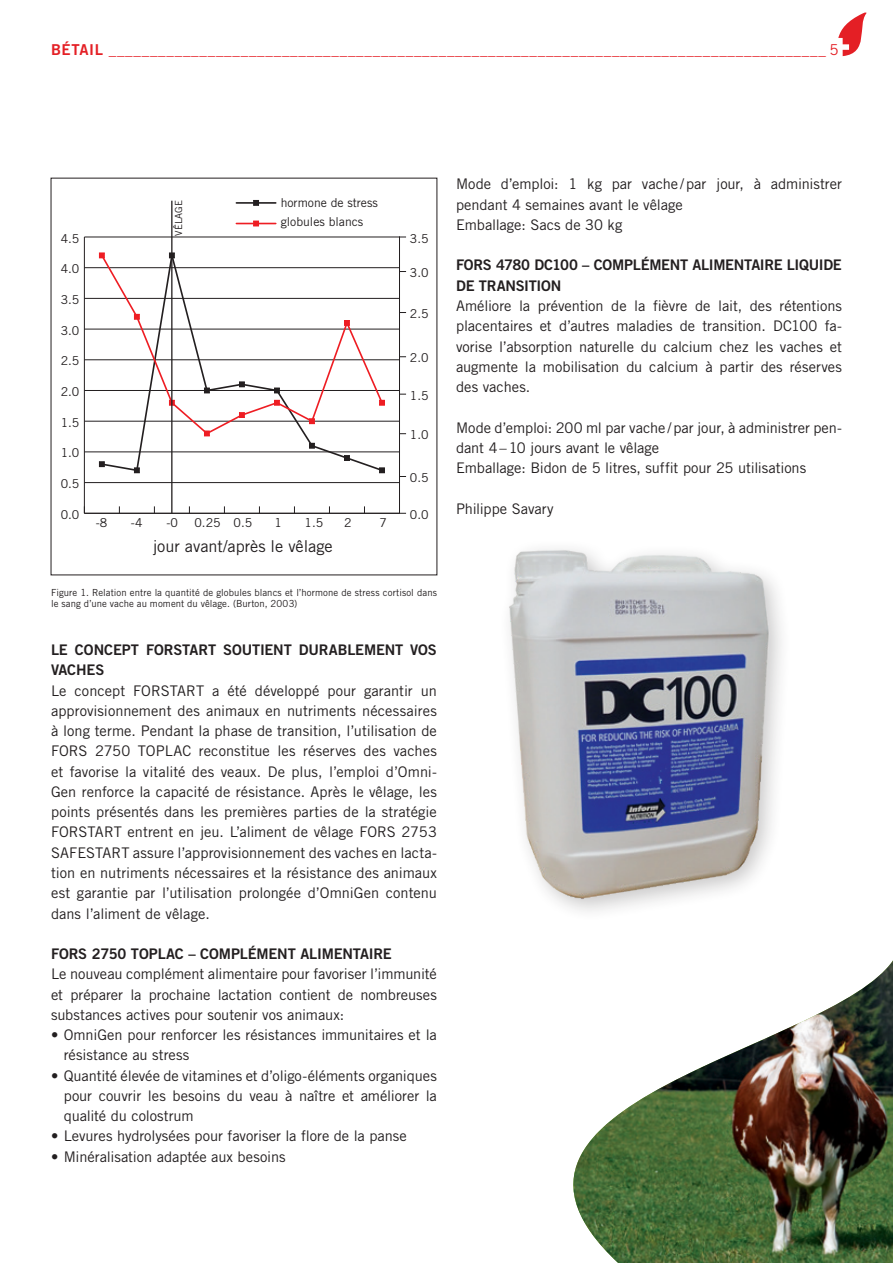
<style>
.page{position:relative;width:893px;height:1263px;background:#fff}
.page>*{position:absolute;margin:0;border:0;box-sizing:border-box;transform-origin:0 0}
.t1{font:16.35px "Trade Gothic LT";color:#231f20}
.t2{font:15px "Trade Gothic LT";color:#e41f25}
.t3{font:14.7px/20.2px "Trade Gothic LT";letter-spacing:-.005em;color:#231f20;text-align:justify}
.t4{font:14.7px/20.2px "Trade Gothic LT Bold Two";letter-spacing:-.015em;color:#231f20}
.t5{font:12.3px/19.2px "Trade Gothic LT";color:#231f20}
.t6{font:9.75px/11.7px "Trade Gothic LT";letter-spacing:.005em;color:#231f20}
.s1{font-family:"Trade Gothic LT Bold Two"}
</style>
<div class="page">
<svg style="left:838px;top:12px;width:29px;height:44px"></svg>
<hr style="left:84px;top:237px;width:1px;height:276px;background:#231f20">
<hr style="left:84px;top:513px;width:315px;height:1px;background:#231f20">
<hr style="left:84px;top:482px;width:315px;height:1px;background:#231f20">
<hr style="left:84px;top:451px;width:315px;height:1px;background:#231f20">
<hr style="left:84px;top:421px;width:315px;height:1px;background:#231f20">
<hr style="left:84px;top:390px;width:315px;height:1px;background:#231f20">
<hr style="left:84px;top:359px;width:315px;height:1px;background:#231f20">
<hr style="left:84px;top:329px;width:315px;height:1px;background:#231f20">
<hr style="left:84px;top:298px;width:315px;height:1px;background:#231f20">
<hr style="left:84px;top:267px;width:315px;height:1px;background:#231f20">
<hr style="left:84px;top:237px;width:315px;height:1px;background:#231f20">
<hr style="left:236px;top:202px;width:40px;height:2px;background:#231f20">
<hr style="left:236px;top:223px;width:40px;height:1px;background:#ee1d23">
<svg style="left:253px;top:200px;width:6px;height:6px"></svg>
<svg style="left:253px;top:221px;width:6px;height:5px"></svg>
<svg style="left:99px;top:253px;width:286px;height:220px"></svg>
<hr style="left:399px;top:237px;width:1px;height:276px;background:#231f20">
<hr style="left:171px;top:201px;width:1px;height:312px;background:#231f20">
<img style="left:573px;top:960px;width:320px;height:303px">
<img style="left:509px;top:549px;width:273px;height:363px">
<p class="t2" style="left:51px;top:40px;width:789px"><span class="s1">BÉTAIL</span> _______________________________________________________________________________________ 5</p>
<p class="t5" style="left:61px;top:228px;width:20px">4.5</p>
<p class="t5" style="left:61px;top:259px;width:20px">4.0</p>
<p class="t5" style="left:61px;top:290px;width:20px">3.5</p>
<p class="t5" style="left:61px;top:320px;width:20px">3.0</p>
<p class="t5" style="left:61px;top:351px;width:20px">2.5</p>
<p class="t5" style="left:61px;top:382px;width:20px">2.0</p>
<p class="t5" style="left:61px;top:413px;width:20px">1.5</p>
<p class="t5" style="left:61px;top:443px;width:20px">1.0</p>
<p class="t5" style="left:61px;top:474px;width:20px">0.5</p>
<p class="t5" style="left:61px;top:505px;width:20px">0.0</p>
<p class="t6" style="left:173px;top:236px;width:37px;rotate:-90deg">VÊLAGE</p>
<p class="t5" style="left:281px;top:193px;width:99px">hormone de stress globules blancs</p>
<p class="t5" style="left:96px;top:513px;width:13px">-8</p>
<p class="t5" style="left:131px;top:513px;width:13px">-4</p>
<p class="t5" style="left:166px;top:513px;width:13px">-0</p>
<p class="t5" style="left:194px;top:513px;width:59px">0.25 0.5</p>
<p class="t5" style="left:275px;top:513px;width:9px">1</p>
<p class="t5" style="left:305px;top:513px;width:20px">1.5</p>
<p class="t5" style="left:344px;top:513px;width:9px">2</p>
<p class="t5" style="left:379px;top:513px;width:9px">7</p>
<p class="t1" style="left:153px;top:536px;width:182px">jour avant/après le vêlage</p>
<p class="t5" style="left:410px;top:228px;width:20px">3.5</p>
<p class="t5" style="left:410px;top:263px;width:20px">3.0</p>
<p class="t5" style="left:410px;top:304px;width:20px">2.5</p>
<p class="t5" style="left:410px;top:348px;width:20px">2.0</p>
<p class="t5" style="left:410px;top:385px;width:20px">1.5</p>
<p class="t5" style="left:410px;top:425px;width:20px">1.0</p>
<p class="t5" style="left:410px;top:468px;width:20px">0.5</p>
<p class="t5" style="left:410px;top:505px;width:20px">0.0</p>
<p class="t6" style="left:51px;top:586px;width:387px">Figure 1. Relation entre la quantité de globules blancs et l’hormone de stress cortisol dans le sang d’une vache au moment du vêlage. (Burton, 2003)</p>
<p class="t4" style="left:51px;top:639px;width:387px">LE CONCEPT FORSTART SOUTIENT DURABLEMENT VOS<br>VACHES</p>
<p class="t3" style="left:51px;top:680px;width:387px">Le concept FORSTART a été développé pour garantir un approvisionnement des animaux en nutriments nécessaires à long terme. Pendant la phase de transition, l’utilisation de FORS 2750 TOPLAC reconstitue les réserves des vaches et favorise la vitalité des veaux. De plus, l’emploi d’Omni-Gen renforce la capacité de résistance. Après le vêlage, les points présentés dans les premières parties de la stratégie FORSTART entrent en jeu. L’aliment de vêlage FORS 2753<br>SAFESTART assure l’approvisionnement des vaches en lacta&shy;tion en nutriments nécessaires et la résistance des animaux est garantie par l’utilisation prolongée d’OmniGen contenu dans l’aliment de vêlage.</p>
<p class="t4" style="left:51px;top:943px;width:342px">FORS 2750 TOPLAC – COMPLÉMENT ALIMENTAIRE</p>
<p class="t3" style="left:51px;top:964px;width:387px">Le nouveau complément alimentaire pour favoriser l’immunité et préparer la prochaine lactation contient de nombreuses substances actives pour soutenir vos animaux:</p>
<p class="t3" style="left:64px;top:1024px;width:375px;text-indent:-13px">• OmniGen pour renforcer les résistances immunitaires et la résistance au stress</p>
<p class="t3" style="left:64px;top:1065px;width:375px;text-indent:-13px">• Quantité élevée de vitamines et d’oligo-éléments organiques pour couvrir les besoins du veau à naître et améliorer la qualité du colostrum</p>
<p class="t3" style="left:51px;top:1126px;width:357px">• Levures hydrolysées pour favoriser la flore de la panse</p>
<p class="t3" style="left:51px;top:1146px;width:236px">• Minéralisation adaptée aux besoins</p>
<p class="t3" style="left:456px;top:174px;width:387px;text-align:left">Mode d’emploi: 1 kg par vache /par jour, à administrer pendant 4 semaines avant le vêlage<br>Emballage: Sacs de 30 kg</p>
<p class="t4" style="left:456px;top:255px;width:387px">FORS 4780 DC100 – COMPLÉMENT ALIMENTAIRE LIQUIDE<br>DE TRANSITION</p>
<p class="t3" style="left:456px;top:295px;width:387px">Améliore la prévention de la fièvre de lait, des rétentions placentaires et d’autres maladies de transition. DC100 fa&shy;vorise l’absorption naturelle du calcium chez les vaches et augmente la mobilisation du calcium à partir des réserves des vaches.</p>
<p class="t3" style="left:456px;top:417px;width:387px;text-align:left">Mode d’emploi: 200 ml par vache /par jour, à administrer pen&shy;dant 4–10 jours avant le vêlage<br>Emballage: Bidon de 5 litres, suffit pour 25 utilisations</p>
<p class="t3" style="left:456px;top:498px;width:99px">Philippe Savary</p>
</div>
